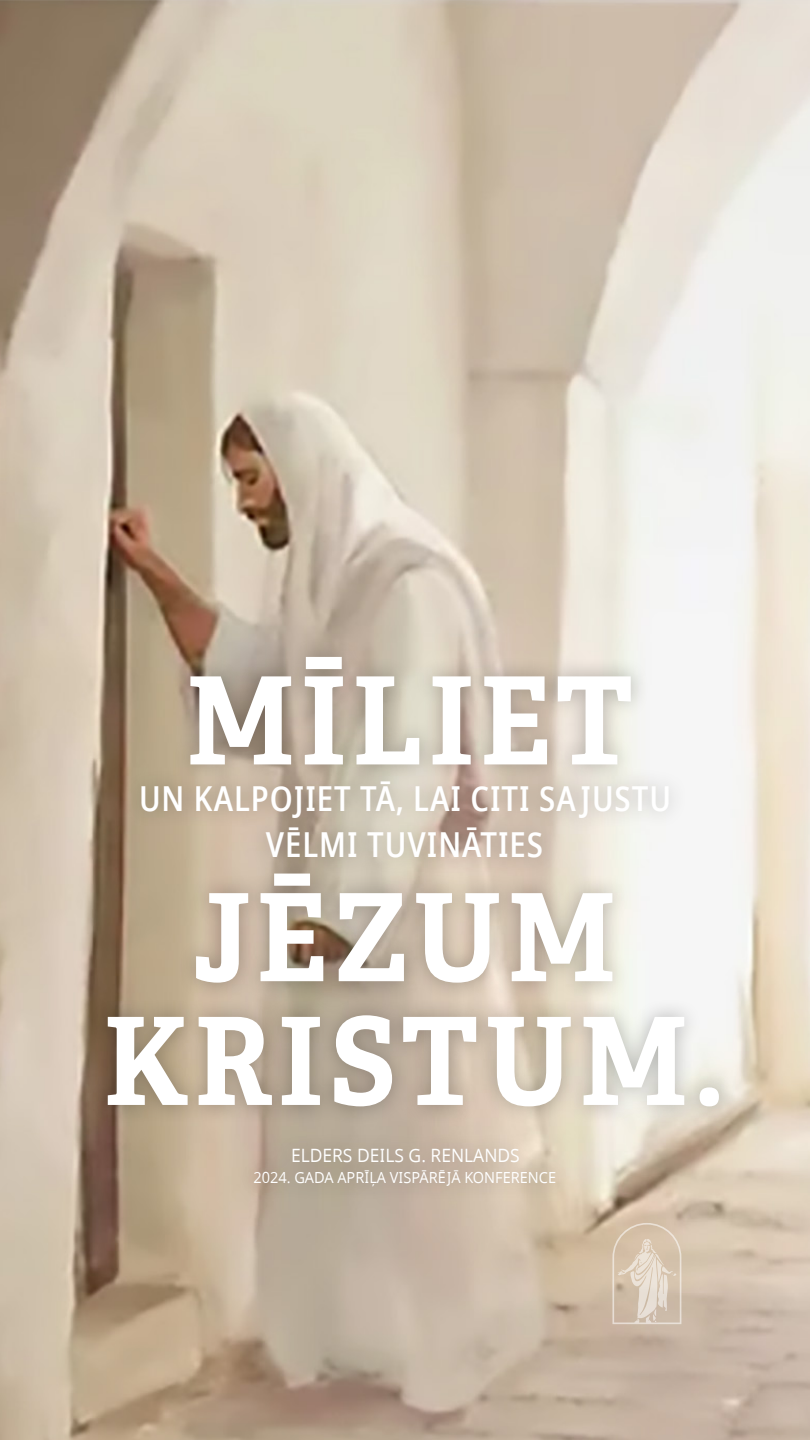
<style>
.page{position:relative;width:810px;height:1440px;background:#fff}
.page>*{position:absolute;margin:0;border:0;box-sizing:border-box;transform-origin:0 0}
.artcl15_p1_figure_image_aside_quote_firs{font:700 121.65px/123.8px "Helam Slablds Lat";letter-spacing:.05em;color:#fff;text-align:center;scale:.93 1}
.artcl15_p1_figure_image_aside_quote_firs-2{font:600 34.42px/46.5px "Dots Solid Condlds Lat";letter-spacing:.03em;color:#fff;text-align:center;scale:.93 1}
.artcl15_p1_figure_image_aside_quote_cita{font:18.38px "Dots Solidlds Lat";color:#fff;scale:.95 1}
.small_para_white{font:15.3px "Dots Solidlds Lat";color:#fff;scale:.95 1}
</style>
<div class="page">
<img style="left:0;top:1px;width:810px;height:1439px">
<svg style="left:612px;top:1223px;width:69px;height:101px;background:#d9c8b5"></svg>
<div style="left:89px;top:637px;width:649px;height:566px;background:#000;opacity:.28"></div>
<p class="artcl15_p1_figure_image_aside_quote_firs" style="left:186px;top:657px;width:483px">MĪLIET</p>
<p class="artcl15_p1_figure_image_aside_quote_firs-2" style="left:139px;top:776px;width:574px">UN KALPOJIET TĀ, LAI CITI SA JUSTU<br>VĒLMI TUVINĀTIES</p>
<p class="artcl15_p1_figure_image_aside_quote_firs" style="left:103px;top:874px;width:669px">JĒZUM<br>KRISTUM.</p>
<p class="artcl15_p1_figure_image_aside_quote_cita" style="left:291px;top:1142px;width:242px">ELDERS DEILS G. RENLANDS</p>
<p class="small_para_white" style="left:253px;top:1166px;width:320px">2024. GADA APRĪĻA VISPĀRĒJĀ KONFERENCE</p>
</div>
